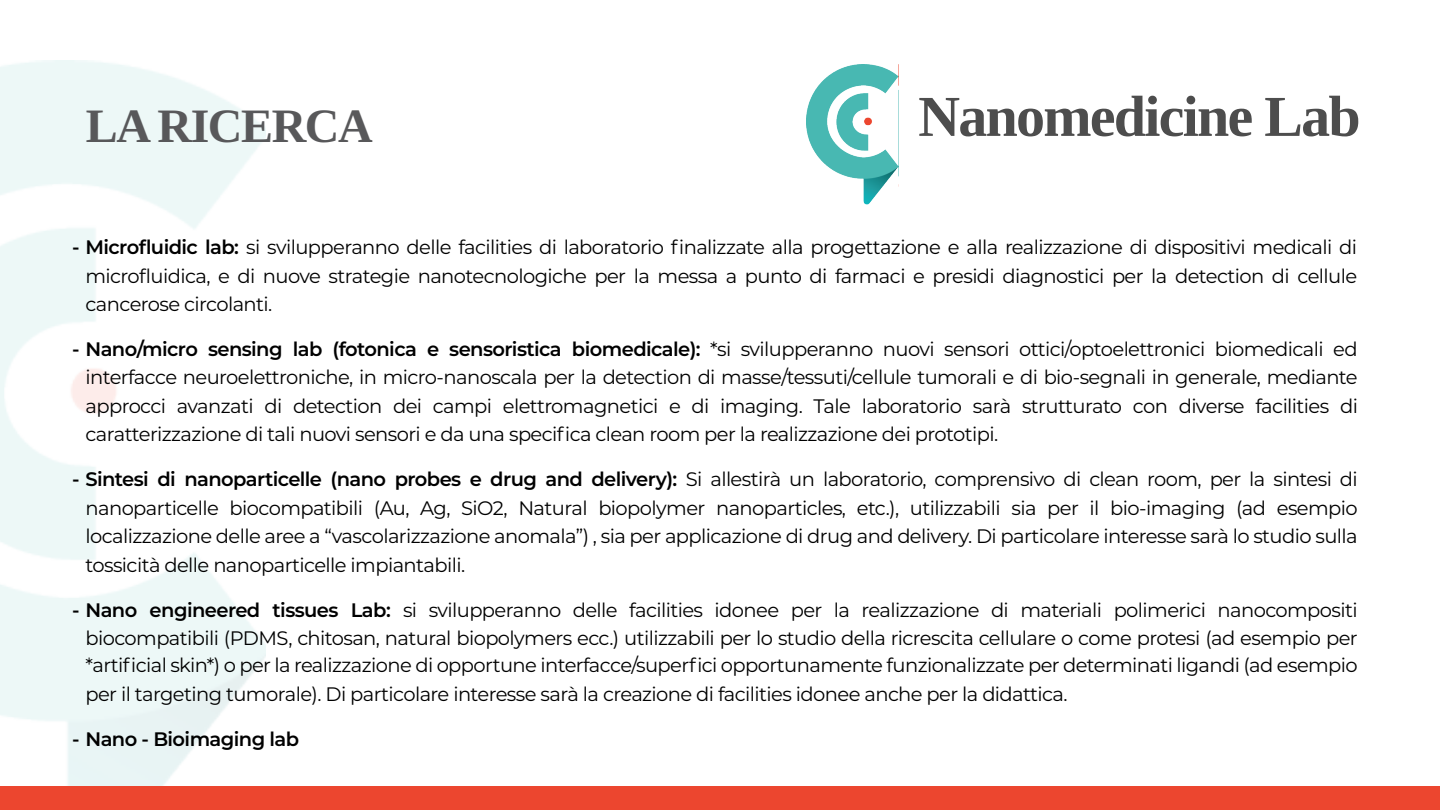
<style>
.page{position:relative;width:1440px;height:810px;background:#fff}
.page>*{position:absolute;margin:0;border:0;box-sizing:border-box;transform-origin:0 0}
.t1{font:700 57.97px "Ascender Serif W02";letter-spacing:-.03em;color:#4d4d4d}
.t2{font:700 48px "Ascender Serif W02";letter-spacing:-.03em;color:#58585a}
.t3{font:19.5px/28.5px "Montserrat";letter-spacing:-.03em;color:#000;text-align:justify}
.t4{font:600 19.5px "Montserrat";letter-spacing:-.03em;color:#000}
.s1{font-weight:600}
</style>
<div class="page">
<img style="left:0;top:60px;width:266px;height:727px">
<img style="left:806px;top:64px;width:92px;height:141px">
<div style="left:0;top:787px;width:1440px;height:23px;background:#ec462f"></div>
<h2 class="t2" style="left:86px;top:99px;width:288px">LA RICERCA</h2>
<h1 class="t1" style="left:918px;top:83px;width:444px">Nanomedicine Lab</h1>
<p class="t3" style="left:85px;top:233px;width:1273px;text-indent:-13px"><span class="s1">- Microfluidic lab:</span> si svilupperanno delle facilities di laboratorio finalizzate alla progettazione e alla realizzazione di dispositivi medicali di microfluidica, e di nuove strategie nanotecnologiche per la messa a punto di farmaci e presidi diagnostici per la detection di cellule cancerose circolanti.</p>
<p class="t3" style="left:85px;top:335px;width:1274px;line-height:28.3px;text-indent:-13px"><span class="s1">- Nano/micro sensing lab (fotonica e sensoristica biomedicale):</span> *si svilupperanno nuovi sensori ottici/optoelettronici biomedicali ed interfacce neuroelettroniche, in micro-nanoscala per la detection di masse/tessuti/cellule tumorali e di bio-segnali in generale, mediante approcci avanzati di detection dei campi elettromagnetici e di imaging. Tale laboratorio sarà strutturato con diverse facilities di caratterizzazione di tali nuovi sensori e da una specifica clean room per la realizzazione dei prototipi.</p>
<p class="t3" style="left:85px;top:464px;width:1274px;text-indent:-13px"><span class="s1">- Sintesi di nanoparticelle (nano probes e drug and delivery):</span> Si allestirà un laboratorio, comprensivo di clean room, per la sintesi di nanoparticelle biocompatibili (Au, Ag, SiO2, Natural biopolymer nanoparticles, etc.), utilizzabili sia per il bio-imaging (ad esempio localizzazione delle aree a “vascolarizzazione anomala”) , sia per applicazione di drug and delivery. Di particolare interesse sarà lo studio sulla tossicità delle nanoparticelle impiantabili.</p>
<p class="t3" style="left:85px;top:595px;width:1274px;line-height:28px;text-indent:-13px"><span class="s1">- Nano engineered tissues Lab:</span> si svilupperanno delle facilities idonee per la realizzazione di materiali polimerici nanocompositi biocompatibili (PDMS, chitosan, natural biopolymers ecc.) utilizzabili per lo studio della ricrescita cellulare o come protesi (ad esempio per *artificial skin*) o per la realizzazione di opportune interfacce/superfici opportunamente funzionalizzate per determinati ligandi (ad esempio per il targeting tumorale). Di particolare interesse sarà la creazione di facilities idonee anche per la didattica.</p>
<p class="t4" style="left:72px;top:725px;width:229px">- Nano - Bioimaging lab</p>
</div>
